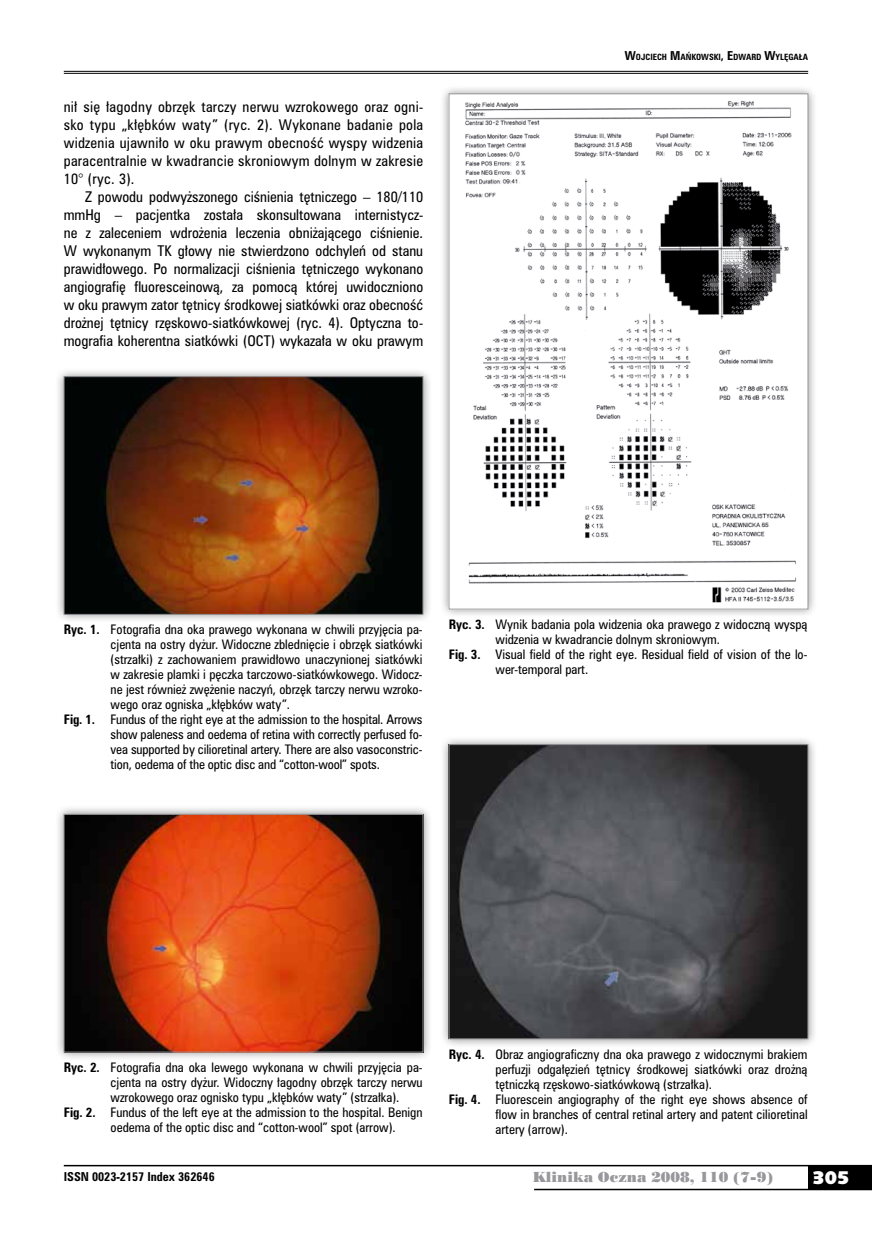
<style>
.page{position:relative;width:872px;height:1234px;background:#fff}
.page>*{position:absolute;margin:0;border:0;box-sizing:border-box;transform-origin:0 0}
.t1{font:18px "Humanst 531 U Blk PL";color:#fff}
.t2{font:13.5px/18px "Zurich Cn PL";letter-spacing:.01em;color:#000;text-align:justify}
.t3{font:13.5px "Poster Bodoni PL";color:#98989c}
.t4{font:12px/15px "Zurich Cn PL";color:#000;text-align:justify}
.t5{font:700 12px "Zurich Cn PL";color:#000}
.t6{font:700 11.25px "Zurich Cn PL";color:#000}
.t7{font:700 7.8px "Zurich Cn PL";color:#000}
.s1{font-size:11.25px}
.s2{font-weight:700}
</style>
<div class="page">
<div style="left:808px;top:1165px;width:64px;height:24px;background:#000"></div>
<hr style="left:64px;top:1164px;width:808px;height:2px;background:#000">
<hr style="left:534px;top:1188px;width:338px;height:1px;background:#000">
<hr style="left:64px;top:71px;width:744px;height:1px;background:#000">
<hr style="left:64px;top:73px;width:744px;height:1px;background:#000">
<div style="left:55px;top:367px;width:377px;height:256px;background:#000;opacity:.45"></div>
<img style="left:66px;top:378px;width:355px;height:234px">
<div style="left:64px;top:376px;width:359px;height:238px;border:1px solid #98989c"></div>
<div style="left:55px;top:805px;width:377px;height:256px;background:#000;opacity:.45"></div>
<img style="left:66px;top:816px;width:355px;height:234px">
<div style="left:64px;top:814px;width:359px;height:238px;border:1px solid #98989c"></div>
<div style="left:440px;top:85px;width:377px;height:533px;background:#000;opacity:.45"></div>
<img style="left:451px;top:96px;width:355px;height:511px">
<div style="left:440px;top:735px;width:377px;height:313px;background:#000;opacity:.45"></div>
<img style="left:451px;top:746px;width:355px;height:290px">
<p class="t2" style="left:64px;top:97px;width:361px">nił się łagodny obrzęk tarczy nerwu wzrokowego oraz ogni&shy;sko typu „kłębków waty” (ryc. 2). Wykonane badanie pola widzenia ujawniło w oku prawym obecność wyspy widzenia paracentralnie w kwadrancie skroniowym dolnym w zakresie 10° (ryc. 3).</p>
<p class="t2" style="left:64px;top:187px;width:361px;text-indent:21px">Z powodu podwyższonego ciśnienia tętniczego – 180/110 mmHg – pacjentka została skonsultowana internistycz&shy;ne z zaleceniem wdrożenia leczenia obniżającego ciśnienie.<br>W wykonanym TK głowy nie stwierdzono odchyleń od stanu prawidłowego. Po normalizacji ciśnienia tętniczego wykonano angiografię fluoresceinową, za pomocą której uwidoczniono w oku prawym zator tętnicy środkowej siatkówki oraz obecność drożnej tętnicy rzęskowo-siatkówkowej (ryc. 4). Optyczna to&shy;mografia koherentna siatkówki (OCT) wykazała w oku prawym</p>
<p class="t7" style="left:625px;top:52px;width:185px"><span class="s1">W</span>OJCIECH <span class="s1">M</span>AŃKOWSKI<span class="s1">, E</span> DWARD <span class="s1">W</span>YLĘGAŁA</p>
<p class="t4" style="left:111px;top:621px;width:313px;text-indent:-47px"><span class="s2">Ryc. 1.</span> Fotografia dna oka prawego wykonana w chwili przyjęcia pa&shy;cjenta na ostry dyżur. Widoczne zblednięcie i obrzęk siatkówki (strzałki) z zachowaniem prawidłowo unaczynionej siatkówki w zakresie plamki i pęczka tarczowo-siatkówkowego. Widocz&shy;ne jest również zwężenie naczyń, obrzęk tarczy nerwu wzroko&shy;wego oraz ogniska „kłębków waty”.</p>
<p class="t5" style="left:64px;top:711px;width:33px">Fig. 1.</p>
<p class="t4" style="left:111px;top:711px;width:313px">Fundus of the right eye at the admission to the hospital. Arrows show paleness and oedema of retina with correctly perfused fo&shy;vea supported by cilioretinal artery. There are also vasoconstric&shy;tion, oedema of the optic disc and “cotton-wool” spots.</p>
<p class="t4" style="left:449px;top:616px;width:360px"><span class="s2">Ryc. 3.</span> Wynik badania pola widzenia oka prawego z widoczną wyspą</p>
<p class="t4" style="left:495px;top:631px;width:226px">widzenia w kwadrancie dolnym skroniowym.</p>
<p class="t4" style="left:449px;top:646px;width:360px"><span class="s2">Fig. 3.</span> Visual field of the right eye. Residual field of vision of the lo-</p>
<p class="t4" style="left:495px;top:661px;width:94px">wer-temporal part.</p>
<p class="t4" style="left:64px;top:1059px;width:360px"><span class="s2">Ryc. 2.</span> Fotografia dna oka lewego wykonana w chwili przyjęcia pa-</p>
<p class="t4" style="left:111px;top:1074px;width:313px">cjenta na ostry dyżur. Widoczny łagodny obrzęk tarczy nerwu</p>
<p class="t4" style="left:111px;top:1089px;width:290px">wzrokowego oraz ognisko typu „kłębków waty” (strzałka).</p>
<p class="t4" style="left:64px;top:1104px;width:360px"><span class="s2">Fig. 2.</span> Fundus of the left eye at the admission to the hospital. Benign</p>
<p class="t4" style="left:111px;top:1119px;width:287px">oedema of the optic disc and “cotton-wool” spot (arrow).</p>
<p class="t4" style="left:449px;top:1046px;width:360px"><span class="s2">Ryc. 4.</span> Obraz angiograficzny dna oka prawego z widocznymi brakiem</p>
<p class="t4" style="left:495px;top:1061px;width:313px">perfuzji odgałęzień tętnicy środkowej siatkówki oraz drożną</p>
<p class="t4" style="left:495px;top:1076px;width:218px">tętniczką rzęskowo-siatkówkową (strzałka).</p>
<p class="t4" style="left:449px;top:1091px;width:360px"><span class="s2">Fig. 4.</span> Fluorescein angiography of the right eye shows absence of</p>
<p class="t4" style="left:495px;top:1106px;width:313px">flow in branches of central retinal artery and patent cilioretinal</p>
<p class="t4" style="left:495px;top:1121px;width:74px">artery (arrow).</p>
<p class="t6" style="left:64px;top:1168px;width:152px">ISSN 0023-2157 Index 362646</p>
<p class="t3" style="left:532px;top:1168px;width:242px">Klinika Oczna 2008, 110 (7-9)</p>
<h1 class="t1" style="left:812px;top:1165px;width:38px">305</h1>
</div>
